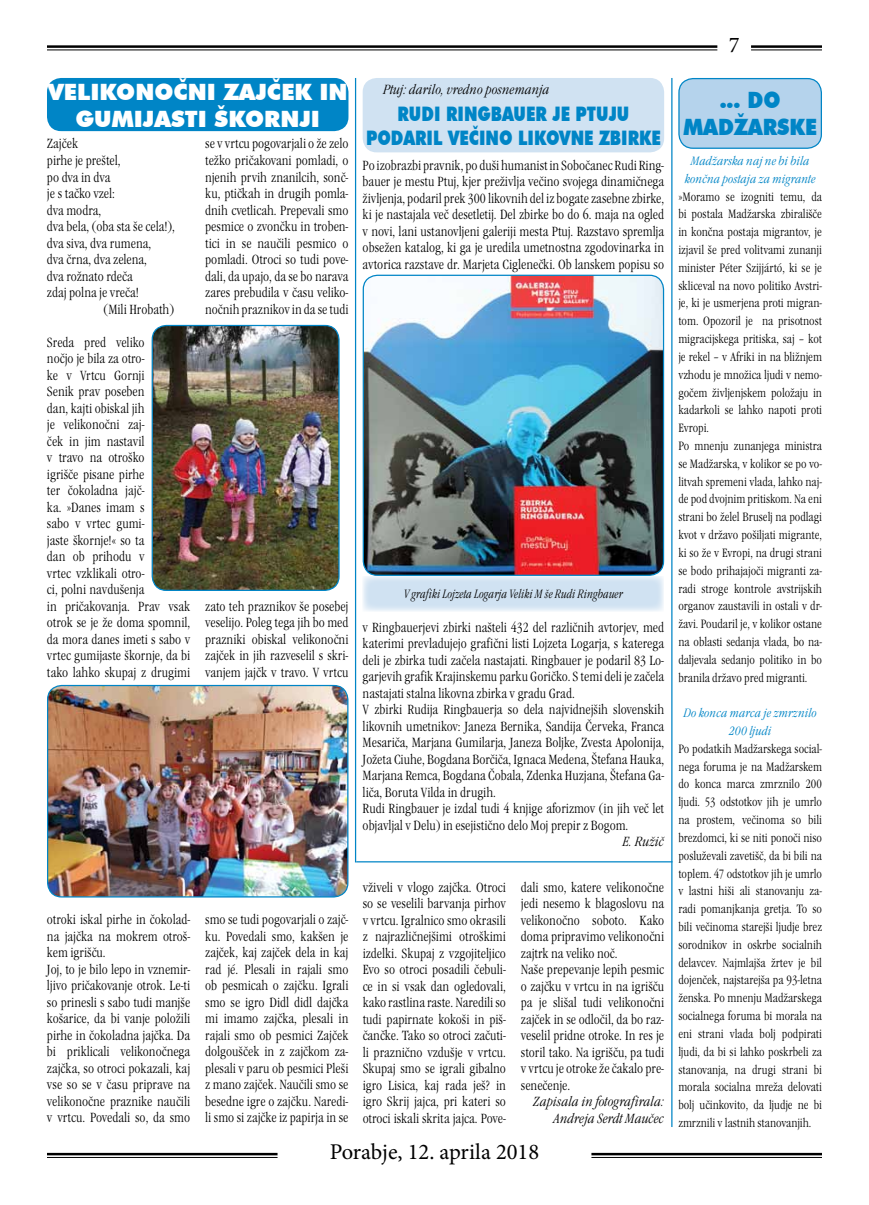
<style>
.page{position:relative;width:869px;height:1205px;background:#fff}
.page>*{position:absolute;margin:0;border:0;box-sizing:border-box;transform-origin:0 0}
.t1{font:900 22.5px/27px "Futura BT";color:#fff;text-align:center}
.t2{font:22.5px "Minion Pro";color:#000}
.t3{font:900 22.5px/27px "Futura BT";color:#0085c6;text-align:center;scale:.9 1}
.t4{font:900 20px/24px "Futura BT";color:#0085c6;text-align:center;scale:.8 1}
.t5{font:13.75px/16.5px "Garamond Itc TEE Ligh Cond";color:#000;text-align:justify}
.t6{font:13.75px/16.5px "Garamond Itc TEE Ligh Cond Ital";color:#000;text-align:right}
.t7{font:12.5px/17.8px "Garamond Itc TEE Ligh Cond";color:#000}
.t8{font:12.5px/17.8px "Garamond Itc TEE Ligh Cond Ital";color:#0085c6;text-align:center}
.t9{font:12.5px "Garamond Itc TEE Ligh Cond Ital";color:#000;scale:.9 1}
</style>
<div class="page">
<hr style="left:750px;top:45px;width:71px;height:3px;background:#000">
<hr style="left:750px;top:50px;width:71px;height:1px;background:#000">
<hr style="left:47px;top:45px;width:670px;height:3px;background:#000">
<hr style="left:47px;top:50px;width:670px;height:1px;background:#000">
<hr style="left:47px;top:1153px;width:230px;height:2px;background:#000">
<hr style="left:47px;top:1157px;width:230px;height:1px;background:#000">
<hr style="left:591px;top:1153px;width:230px;height:2px;background:#000">
<hr style="left:591px;top:1157px;width:230px;height:1px;background:#000">
<div style="left:678px;top:79px;width:143px;height:69px;background:#b5d3ec;border-radius:14px"></div>
<div style="left:678px;top:78px;width:143px;height:71px;border:1px solid #0085c6;border-radius:14px"></div>
<hr style="left:671px;top:78px;width:1px;height:1049px;background:#0085c6">
<div style="left:362px;top:78px;width:301px;height:74px;background:#d0e2f2;border-radius:14px"></div>
<div style="left:47px;top:78px;width:301px;height:53px;background:#0085c6;border-radius:14px"></div>
<hr style="left:355px;top:78px;width:1px;height:784px;background:#0085c6">
<img style="left:153px;top:325px;width:186px;height:265px">
<div style="left:151px;top:325px;width:188px;height:266px;border:1px solid #0085c6;border-radius:14px"></div>
<img style="left:48px;top:685px;width:300px;height:212px">
<div style="left:47px;top:685px;width:301px;height:212px;border:1px solid #0085c6;border-radius:14px"></div>
<img style="left:364px;top:275px;width:299px;height:300px">
<div style="left:362px;top:275px;width:301px;height:301px;border:1px solid #0085c6;border-radius:14px"></div>
<div style="left:362px;top:576px;width:301px;height:35px;background:#d0e2f2"></div>
<hr style="left:356px;top:861px;width:316px;height:1px;background:#0085c6">
<h1 class="t1" style="left:48px;top:78px;width:301px">VELIKONOČNI ZAJČEK IN<br>GUMIJASTI ŠKORNJI</h1>
<p class="t6" style="left:383px;top:81px;width:168px">Ptuj: darilo, vredno posnemanja</p>
<p class="t6" style="left:376px;top:81px;width:136px">Štefka K lama iz Trdkove</p>
<h2 class="t4" style="left:366px;top:102px;width:370px">RUDI RINGBAUER JE PTUJU<br>PODARIL VEČINO LIKOVNE ZBIRKE</h2>
<p class="t5" style="left:47px;top:136px;width:33px">Zajček</p>
<p class="t5" style="left:47px;top:152px;width:75px">pirhe je preštel,</p>
<p class="t5" style="left:47px;top:169px;width:65px">po dva in dva</p>
<p class="t5" style="left:47px;top:185px;width:69px">je s tačko vzel:</p>
<p class="t5" style="left:47px;top:202px;width:56px">dva modra,</p>
<p class="t5" style="left:47px;top:218px;width:129px">dva bela, (oba sta še cela!),</p>
<p class="t5" style="left:47px;top:235px;width:106px">dva siva, dva rumena,</p>
<p class="t5" style="left:47px;top:251px;width:101px">dva črna, dva zelena,</p>
<p class="t5" style="left:47px;top:268px;width:87px">dva rožnato rdeča</p>
<p class="t5" style="left:47px;top:284px;width:93px">zdaj polna je vreča!</p>
<p class="t5" style="left:104px;top:301px;width:72px">(Mili Hrobath)</p>
<p class="t5" style="left:47px;top:334px;width:145px;text-align:left">Sreda pred veliko<br>nočjo je bila za otro-<br>ke v Vrtcu Gornji<br>Senik prav poseben<br>dan, kajti obiskal jih<br>je velikonočni zaj-<br>ček in jim nastavil<br>v travo na otroško<br>igrišče pisane pirhe<br>ter čokoladna jajč-<br>ka. »Danes imam s<br>sabo v vrtec gumi-<br>jaste škornje!« so ta<br>dan ob prihodu v<br>vrtec vzklikali otro-<br>ci, polni navdušenja<br>in pričakovanja. Prav vsak otrok se je že doma spomnil, da mora danes imeti s sabo v vrtec gumijaste škornje, da bi tako lahko skupaj z drugimi</p>
<p class="t5" style="left:205px;top:136px;width:145px">se v vrtcu pogovarjali o že zelo težko pričakovani pomladi, o njenih prvih znanilcih, sonč&shy;ku, ptičkah in drugih pomla&shy;dnih cvetlicah. Prepevali smo pesmice o zvončku in troben&shy;tici in se naučili pesmico o pomladi. Otroci so tudi pove&shy;dali, da upajo, da se bo narava zares prebudila v času veliko&shy;nočnih praznikov in da se tudi</p>
<p class="t5" style="left:362px;top:157px;width:303px">Po izobrazbi pravnik, po duši humanist in Sobočanec Rudi Ring&shy;bauer je mestu Ptuj, kjer preživlja večino svojega dinamičnega življenja, podaril prek 300 likovnih del iz bogate zasebne zbirke, ki je nastajala več desetletij. Del zbirke bo do 6. maja na ogled v novi, lani ustanovljeni galeriji mesta Ptuj. Razstavo spremlja obsežen katalog, ki ga je uredila umetnostna zgodovinarka in avtorica razstave dr. Marjeta Ciglenečki. Ob lanskem popisu so</p>
<p class="t9" style="left:403px;top:587px;width:245px">V grafiki Lojzeta Logarja Veliki M še Rudi Ringbauer</p>
<p class="t5" style="left:205px;top:598px;width:145px">zato teh praznikov še posebej veselijo. Poleg tega jih bo med prazniki obiskal velikonočni zajček in jih razveselil s skri&shy;vanjem jajčk v travo. V vrtcu</p>
<p class="t5" style="left:362px;top:619px;width:303px;text-align:left">v Ringbauerjevi zbirki našteli 432 del različnih avtorjev, med katerimi prevladujejo grafični listi Lojzeta Logarja, s katerega deli je zbirka tudi začela nastajati. Ringbauer je podaril 83 Lo&shy;garjevih grafik Krajinskemu parku Goričko. S temi deli je začela nastajati stalna likovna zbirka v gradu Grad.<br>V zbirki Rudija Ringbauerja so dela najvidnejših slovenskih likovnih umetnikov: Janeza Bernika, Sandija Červeka, Franca Mesariča, Marjana Gumilarja, Janeza Boljke, Zvesta Apolonija, Jožeta Ciuhe, Bogdana Borčiča, Ignaca Medena, Štefana Hauka, Marjana Remca, Bogdana Čobala, Zdenka Huzjana, Štefana Ga&shy;liča, Boruta Vilda in drugih.<br>Rudi Ringbauer je izdal tudi 4 knjige aforizmov (in jih več let objavljal v Delu) in esejistično delo Moj prepir z Bogom.</p>
<p class="t6" style="left:622px;top:834px;width:43px">E. Ružič</p>
<p class="t5" style="left:47px;top:911px;width:145px;text-align:left">otroki iskal pirhe in čokolad&shy;na jajčka na mokrem otroš&shy;kem igrišču.<br>Joj, to je bilo lepo in vznemir&shy;ljivo pričakovanje otrok. Le-ti so prinesli s sabo tudi manjše košarice, da bi vanje položili pirhe in čokoladna jajčka. Da bi priklicali velikonočnega zajčka, so otroci pokazali, kaj vse so se v času priprave na velikonočne praznike naučili v vrtcu. Povedali so, da smo</p>
<p class="t5" style="left:205px;top:911px;width:145px">smo se tudi pogovarjali o zajč&shy;ku. Povedali smo, kakšen je zajček, kaj zajček dela in kaj rad jé. Plesali in rajali smo ob pesmicah o zajčku. Igrali smo se igro Didl didl dajčka mi imamo zajčka, plesali in rajali smo ob pesmici Zajček dolgoušček in z zajčkom za&shy;plesali v paru ob pesmici Pleši z mano zajček. Naučili smo se besedne igre o zajčku. Naredi&shy;li smo si zajčke iz papirja in se</p>
<p class="t5" style="left:362px;top:879px;width:145px">vživeli v vlogo zajčka. Otroci so se veselili barvanja pirhov v vrtcu. Igralnico smo okrasili z najrazličnejšimi otroškimi izdelki. Skupaj z vzgojiteljico Evo so otroci posadili čebuli&shy;ce in si vsak dan ogledovali, kako rastlina raste. Naredili so tudi papirnate kokoši in piš&shy;čančke. Tako so otroci začuti&shy;li praznično vzdušje v vrtcu.<br>Skupaj smo se igrali gibalno igro Lisica, kaj rada ješ? in igro Skrij jajca, pri kateri so otroci iskali skrita jajca. Pove-</p>
<p class="t5" style="left:520px;top:879px;width:145px;text-align:left">dali smo, katere velikonočne jedi nesemo k blagoslovu na velikonočno soboto. Kako doma pripravimo velikonočni zajtrk na veliko noč.<br>Naše prepevanje lepih pesmic o zajčku v vrtcu in na igrišču pa je slišal tudi velikonočni zajček in se odločil, da bo raz&shy;veselil pridne otroke. In res je storil tako. Na igrišču, pa tudi v vrtcu je otroke že čakalo pre&shy;senečenje.</p>
<p class="t6" style="left:533px;top:1094px;width:132px">Zapisala in fotografirala:<br>Andreja Serdt Maučec</p>
<h1 class="t2" style="left:329px;top:1137px;width:211px">Porabje, 12. aprila 2018</h1>
<h1 class="t2" style="left:728px;top:30px;width:12px">7</h1>
<h1 class="t3" style="left:683px;top:87px;width:150px">... DO<br>MADŽARSKE</h1>
<p class="t8" style="left:684px;top:152px;width:132px">Madžarska naj ne bi bila končna postaja za migrante</p>
<p class="t7" style="left:678px;top:188px;width:145px">»Moramo se izogniti temu, da bi postala Madžarska zbirališče in končna postaja migrantov, je izjavil še pred volitvami zunanji minister Péter Szijjártó, ki se je skliceval na novo politiko Avstri&shy;je, ki je usmerjena proti migran&shy;tom. Opozoril je na prisotnost migracijskega pritiska, saj – kot je rekel – v Afriki in na bližnjem vzhodu je množica ljudi v nemo&shy;gočem življenjskem položaju in kadarkoli se lahko napoti proti<br>Evropi.<br>Po mnenju zunanjega ministra se Madžarska, v kolikor se po vo&shy;litvah spremeni vlada, lahko naj&shy;de pod dvojnim pritiskom. Na eni strani bo želel Bruselj na podlagi kvot v državo pošiljati migrante, ki so že v Evropi, na drugi strani se bodo prihajajoči migranti za&shy;radi stroge kontrole avstrijskih organov zaustavili in ostali v dr&shy;žavi. Poudaril je, v kolikor ostane na oblasti sedanja vlada, bo na&shy;daljevala sedanjo politiko in bo branila državo pred migranti.</p>
<p class="t8" style="left:683px;top:704px;width:135px">Do konca marca je zmrznilo<br>200 ljudi</p>
<p class="t7" style="left:678px;top:740px;width:145px;text-align:justify">Po podatkih Madžarskega social&shy;nega foruma je na Madžarskem do konca marca zmrznilo 200 ljudi. 53 odstotkov jih je umrlo na prostem, večinoma so bili brezdomci, ki se niti ponoči niso posluževali zavetišč, da bi bili na toplem. 47 odstotkov jih je umrlo v lastni hiši ali stanovanju za&shy;radi pomanjkanja gretja. To so bili večinoma starejši ljudje brez sorodnikov in oskrbe socialnih delavcev. Najmlajša žrtev je bil dojenček, najstarejša pa 93-letna ženska. Po mnenju Madžarskega socialnega foruma bi morala na eni strani vlada bolj podpirati ljudi, da bi si lahko poskrbeli za stanovanja, na drugi strani bi morala socialna mreža delovati bolj učinkovito, da ljudje ne bi zmrznili v lastnih stanovanjih.</p>
</div>
